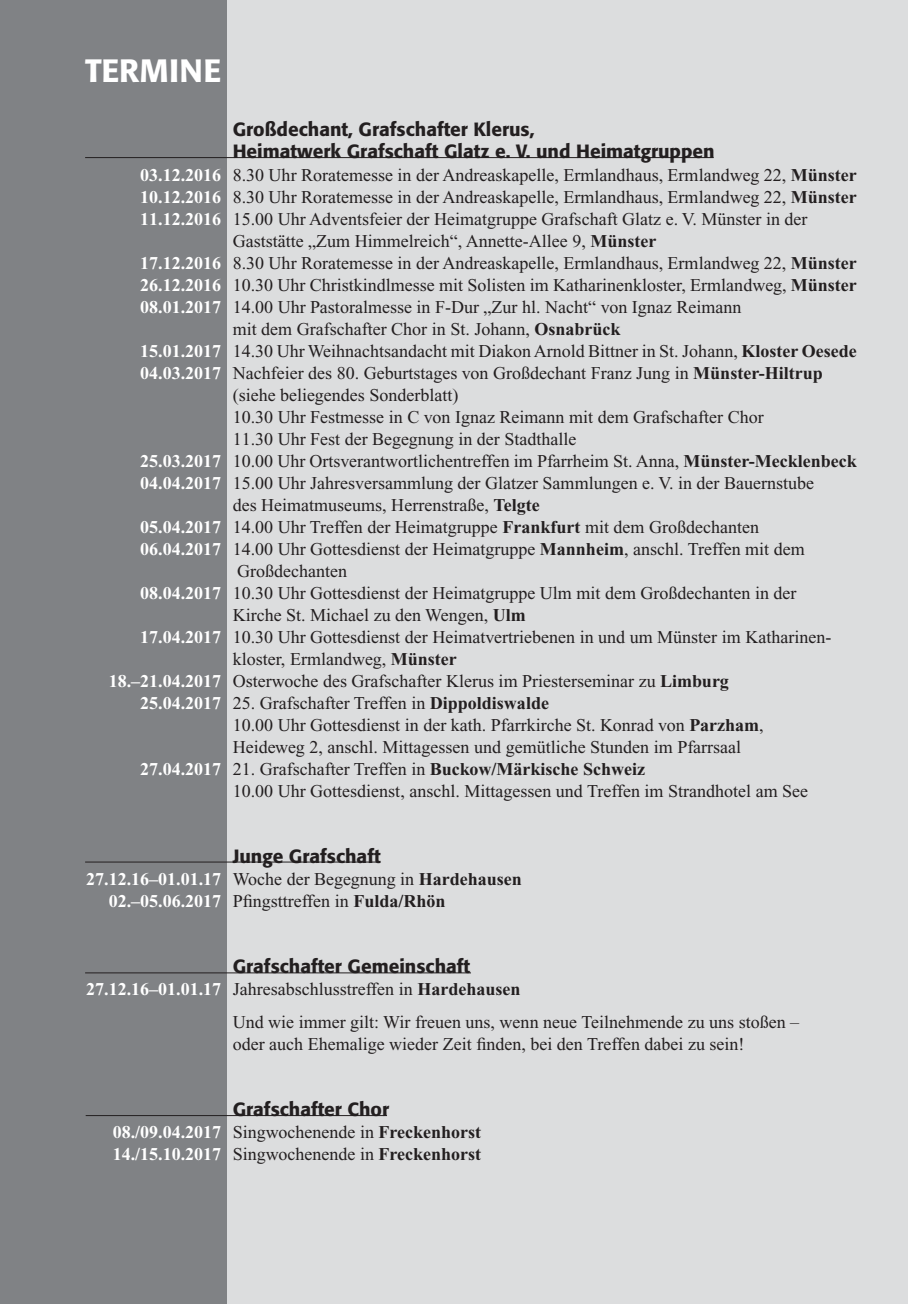
<style>
.page{position:relative;width:908px;height:1304px;background:#fff}
.page>*{position:absolute;margin:0;border:0;box-sizing:border-box;transform-origin:0 0}
.t1{font:500 32px "Formata";color:#fff}
.t2{font:500 19px/22px "Formata";color:#231f20}
.t3{font:18px/22px "Times New Roman";color:#231f20}
.s1{font-weight:700;color:#fff}
.s2{font-weight:700}
</style>
<div class="page">
<div style="left:0;top:0;width:227px;height:1304px;background:#808285"></div>
<div style="left:227px;top:0;width:680px;height:1304px;background:#dcddde"></div>
<hr style="left:85px;top:157px;width:628px;height:1px;background:#231f20">
<hr style="left:85px;top:972px;width:386px;height:1px;background:#231f20">
<hr style="left:85px;top:862px;width:295px;height:1px;background:#231f20">
<hr style="left:86px;top:1115px;width:301px;height:1px;background:#231f20">
<h1 class="t1" style="left:85px;top:57px;width:138px">TER MI NE</h1>
<p class="t2" style="left:232px;top:119px;width:483px">Großdechant, Grafschafter Klerus,<br>Heimatwerk Grafschaft Glatz e. V. und Heimatgruppen</p>
<p class="t3" style="left:140px;top:166px;width:717px"><span class="s1">03.12.2016</span> 8.30 Uhr Roratemesse in der Andreaskapelle, Ermlandhaus, Ermlandweg 22, <span class="s2">Münster</span></p>
<p class="t3" style="left:140px;top:188px;width:717px"><span class="s1">10.12.2016</span> 8.30 Uhr Roratemesse in der Andreaskapelle, Ermlandhaus, Ermlandweg 22, <span class="s2">Münster</span></p>
<p class="t3" style="left:140px;top:210px;width:668px"><span class="s1">11.12.2016</span> 15.00 Uhr Adventsfeier der Heimatgruppe Grafschaft Glatz e. V. Münster in der</p>
<p class="t3" style="left:232px;top:232px;width:425px">Gaststätte „Zum Himmelreich“, Annette-Allee 9, <span class="s2">Münster</span></p>
<p class="t3" style="left:140px;top:254px;width:717px"><span class="s1">17.12.2016</span> 8.30 Uhr Roratemesse in der Andreaskapelle, Ermlandhaus, Ermlandweg 22, <span class="s2">Münster</span></p>
<p class="t3" style="left:140px;top:276px;width:717px"><span class="s1">26.12.2016</span> 10.30 Uhr Christkindlmesse mit Solisten im Katharinenkloster, Ermlandweg, <span class="s2">Münster</span></p>
<p class="t3" style="left:140px;top:298px;width:602px"><span class="s1">08.01.2017</span> 14.00 Uhr Pastoralmesse in F-Dur „Zur hl. Nacht“ von Ignaz Reimann</p>
<p class="t3" style="left:232px;top:320px;width:389px">mit dem Grafschafter Chor in St. Johann, <span class="s2">Osnabrück</span></p>
<p class="t3" style="left:140px;top:342px;width:717px"><span class="s1">15.01.2017</span> 14.30 Uhr Weihnachtsandacht mit Diakon Arnold Bittner in St. Johann, <span class="s2">Kloster Oesede</span></p>
<p class="t3" style="left:140px;top:364px;width:683px"><span class="s1">04.03.2017</span> Nachfeier des 80. Geburtstages von Großdechant Franz Jung in <span class="s2">Münster-Hiltrup</span></p>
<p class="t3" style="left:232px;top:386px;width:227px">(siehe beliegendes Sonderblatt)</p>
<p class="t3" style="left:232px;top:408px;width:532px">10.30 Uhr Festmesse in C von Ignaz Reimann mit dem Grafschafter Chor</p>
<p class="t3" style="left:232px;top:430px;width:345px">11.30 Uhr Fest der Begegnung in der Stadthalle</p>
<p class="t3" style="left:140px;top:452px;width:717px"><span class="s1">25.03.2017</span> 10.00 Uhr Ortsverantwortlichentreffen im Pfarrheim St. Anna, <span class="s2">Münster-Mecklenbeck</span></p>
<p class="t3" style="left:140px;top:474px;width:675px"><span class="s1">04.04.2017</span> 15.00 Uhr Jahresversammlung der Glatzer Sammlungen e. V. in der Bauernstube</p>
<p class="t3" style="left:232px;top:496px;width:308px">des Heimatmuseums, Herrenstraße, <span class="s2">Telgte</span></p>
<p class="t3" style="left:140px;top:518px;width:620px"><span class="s1">05.04.2017</span> 14.00 Uhr Treffen der Heimatgruppe <span class="s2">Frankfurt</span> mit dem Großdechanten</p>
<p class="t3" style="left:140px;top:540px;width:665px"><span class="s1">06.04.2017</span> 14.00 Uhr Gottesdienst der Heimatgruppe <span class="s2">Mannheim</span>, anschl. Treffen mit dem</p>
<p class="t3" style="left:237px;top:562px;width:111px">Großdechanten</p>
<p class="t3" style="left:140px;top:584px;width:657px"><span class="s1">08.04.2017</span> 10.30 Uhr Gottesdienst der Heimatgruppe Ulm mit dem Großdechanten in der</p>
<p class="t3" style="left:232px;top:606px;width:294px">Kirche St. Michael zu den Wengen, <span class="s2">Ulm</span></p>
<p class="t3" style="left:140px;top:628px;width:692px"><span class="s1">17.04.2017</span> 10.30 Uhr Gottesdienst der Heimatvertriebenen in und um Münster im Katharinen-</p>
<p class="t3" style="left:232px;top:650px;width:225px">kloster, Ermlandweg, <span class="s2">Münster</span></p>
<p class="t3" style="left:109px;top:672px;width:621px"><span class="s1">18.–21.04.2017</span> Osterwoche des Grafschafter Klerus im Priesterseminar zu <span class="s2">Limburg</span></p>
<p class="t3" style="left:140px;top:694px;width:410px"><span class="s1">25.04.2017</span> 25. Grafschafter Treffen in <span class="s2">Dippoldiswalde</span></p>
<p class="t3" style="left:232px;top:716px;width:532px">10.00 Uhr Gottesdienst in der kath. Pfarrkirche St. Konrad von <span class="s2">Parzham</span>,</p>
<p class="t3" style="left:232px;top:738px;width:510px">Heideweg 2, anschl. Mittagessen und gemütliche Stunden im Pfarrsaal</p>
<p class="t3" style="left:140px;top:760px;width:506px"><span class="s1">27.04.2017</span> 21. Grafschafter Treffen in <span class="s2">Buckow/Märkische Schweiz</span></p>
<p class="t3" style="left:232px;top:782px;width:577px">10.00 Uhr Gottesdienst, anschl. Mittagessen und Treffen im Strandhotel am See</p>
<p class="t2" style="left:232px;top:847px;width:149px">Junge Grafschaft</p>
<p class="t3" style="left:109px;top:870px;width:414px;text-indent:-22px"><span class="s1">27.12.16–01.01.17</span> Woche der Begegnung in <span class="s2">Hardehausen<br></span><span class="s1">02.–05.06.2017</span> Pfingsttreffen in <span class="s2">Fulda/Rhön</span></p>
<p class="t2" style="left:232px;top:957px;width:239px">Grafschafter Gemeinschaft</p>
<p class="t3" style="left:232px;top:974px;width:568px;line-height:33.4px;text-indent:-146px"><span class="s1">27.12.16–01.01.17</span> Jahresabschlusstreffen in <span class="s2">Hardehausen<br></span>Und wie immer gilt: Wir freuen uns, wenn neue Teilnehmende zu uns stoßen –</p>
<p class="t3" style="left:232px;top:1035px;width:513px">oder auch Ehemalige wieder Zeit finden, bei den Treffen dabei zu sein!</p>
<p class="t2" style="left:232px;top:1100px;width:158px">Grafschafter Chor</p>
<p class="t3" style="left:113px;top:1123px;width:370px"><span class="s1">08./09.04.2017</span> Singwochenende in <span class="s2">Freckenhorst<br></span><span class="s1">14./15.10.2017</span> Singwochenende in <span class="s2">Freckenhorst</span></p>
</div>
